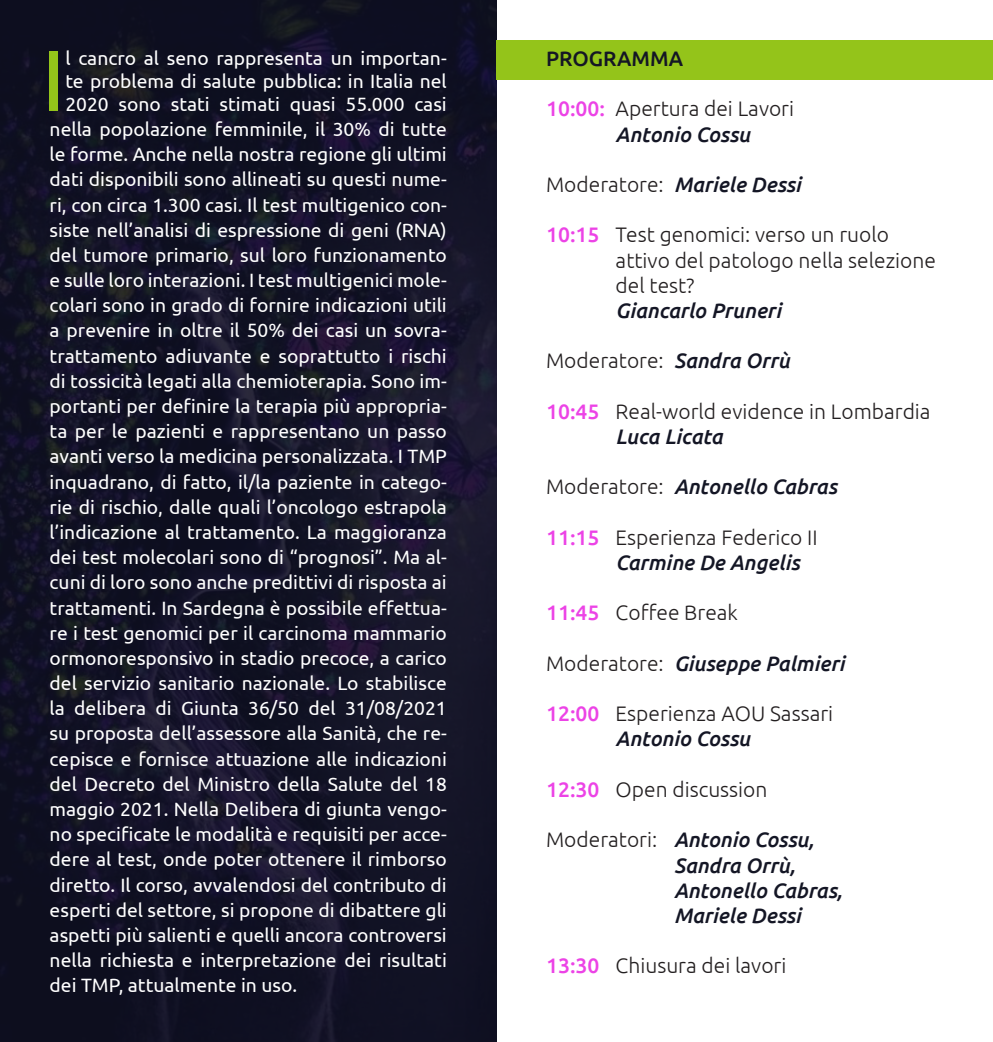
<style>
.page{position:relative;width:993px;height:1042px;background:#fff}
.page>*{position:absolute;margin:0;border:0;box-sizing:border-box;transform-origin:0 0}
.t1{font:85.92px "Ubuntu";color:#94c41a}
.t2{font:300 21px/25.2px "Ubuntu";color:#231f20}
.t3{font:italic 500 21px "Ubuntu";color:#141625}
.t4{font:500 21px "Ubuntu";color:#141625}
.t5{font:19.25px/25.2px "Ubuntu";color:#fff;text-align:justify}
.s1{font-weight:500;color:#ec43e6}
.s2{font-weight:300;font-style:normal;color:#231f20}
.s3{font-weight:500;font-style:italic;color:#141625}
</style>
<div class="page">
<img style="left:0;top:0;width:496px;height:1042px">
<div style="left:496px;top:40px;width:496px;height:39px;background:#94c41a"></div>
<p class="t1" style="left:42px;top:28px;width:25px">I</p>
<p class="t5" style="left:65px;top:46px;width:383px;line-height:23.1px">l cancro al seno rappresenta un importan&shy;te problema di salute pubblica: in Italia nel 2020 sono stati stimati quasi 55.000 casi</p>
<p class="t5" style="left:50px;top:116px;width:398px">nella popolazione femminile, il 30% di tutte le forme. Anche nella nostra regione gli ultimi dati disponibili sono allineati su questi nume&shy;ri, con circa 1.300 casi. Il test multigenico con&shy;siste nell’analisi di espressione di geni (RNA) del tumore primario, sul loro funzionamento e sulle loro interazioni. I test multigenici mole&shy;colari sono in grado di fornire indicazioni utili a prevenire in oltre il 50% dei casi un sovra&shy;trattamento adiuvante e soprattutto i rischi di tossicità legati alla chemioterapia. Sono im&shy;portanti per definire la terapia più appropria&shy;ta per le pazienti e rappresentano un passo avanti verso la medicina personalizzata. I TMP inquadrano, di fatto, il/la paziente in catego&shy;rie di rischio, dalle quali l’oncologo estrapola l’indicazione al trattamento. La maggioranza dei test molecolari sono di “prognosi”. Ma al&shy;cuni di loro sono anche predittivi di risposta ai trattamenti. In Sardegna è possibile effettua&shy;re i test genomici per il carcinoma mammario ormonoresponsivo in stadio precoce, a carico del servizio sanitario nazionale. Lo stabilisce la delibera di Giunta 36/50 del 31/08/2021 su proposta dell’assessore alla Sanità, che re&shy;cepisce e fornisce attuazione alle indicazioni del Decreto del Ministro della Salute del 18 maggio 2021. Nella Delibera di giunta vengo&shy;no specificate le modalità e requisiti per acce&shy;dere al test, onde poter ottenere il rimborso diretto. Il corso, avvalendosi del contributo di esperti del settore, si propone di dibattere gli aspetti più salienti e quelli ancora controversi nella richiesta e interpretazione dei risultati dei TMP, attualmente in uso.</p>
<p class="t4" style="left:546px;top:45px;width:138px">PROGRAMMA</p>
<p class="t2" style="left:546px;top:96px;width:249px"><span class="s1">10:00:</span> Apertura dei Lavori</p>
<p class="t3" style="left:615px;top:121px;width:136px">Antonio Cossu</p>
<p class="t3" style="left:546px;top:172px;width:256px"><span class="s2">Moderatore:</span> Mariele Dessi</p>
<p class="t2" style="left:615px;top:222px;width:322px;text-indent:-69px"><span class="s1">10:15</span> Test genomici: verso un ruolo attivo del patologo nella selezione del test?</p>
<p class="t3" style="left:615px;top:298px;width:167px">Giancarlo Pruneri</p>
<p class="t2" style="left:546px;top:348px;width:245px">Moderatore: <span class="s3">Sandra Orrù</span></p>
<p class="t2" style="left:546px;top:398px;width:386px"><span class="s1">10:45</span> Real-world evidence in Lombardia</p>
<p class="t3" style="left:615px;top:424px;width:108px">Luca Licata</p>
<p class="t3" style="left:546px;top:474px;width:292px"><span class="s2">Moderatore:</span> Antonello Cabras</p>
<p class="t2" style="left:546px;top:524px;width:273px"><span class="s1">11:15</span> Esperienza Federico II</p>
<p class="t3" style="left:615px;top:550px;width:185px">Carmine De Angelis</p>
<p class="t2" style="left:546px;top:600px;width:193px"><span class="s1">11:45</span> Coffee Break</p>
<p class="t3" style="left:546px;top:650px;width:300px"><span class="s2">Moderatore:</span> Giuseppe Palmieri</p>
<p class="t2" style="left:546px;top:701px;width:288px"><span class="s1">12:00</span> Esperienza AOU Sassari</p>
<p class="t3" style="left:615px;top:726px;width:136px">Antonio Cossu</p>
<p class="t2" style="left:546px;top:776px;width:223px"><span class="s1">12:30</span> Open discussion</p>
<p class="t3" style="left:546px;top:827px;width:269px"><span class="s2">Moderatori:</span> Antonio Cossu,</p>
<p class="t3" style="left:673px;top:852px;width:123px">Sandra Orrù,</p>
<p class="t3" style="left:673px;top:877px;width:170px">Antonello Cabras,</p>
<p class="t3" style="left:673px;top:902px;width:128px">Mariele Dessi</p>
<p class="t2" style="left:546px;top:953px;width:242px"><span class="s1">13:30</span> Chiusura dei lavori</p>
</div>
